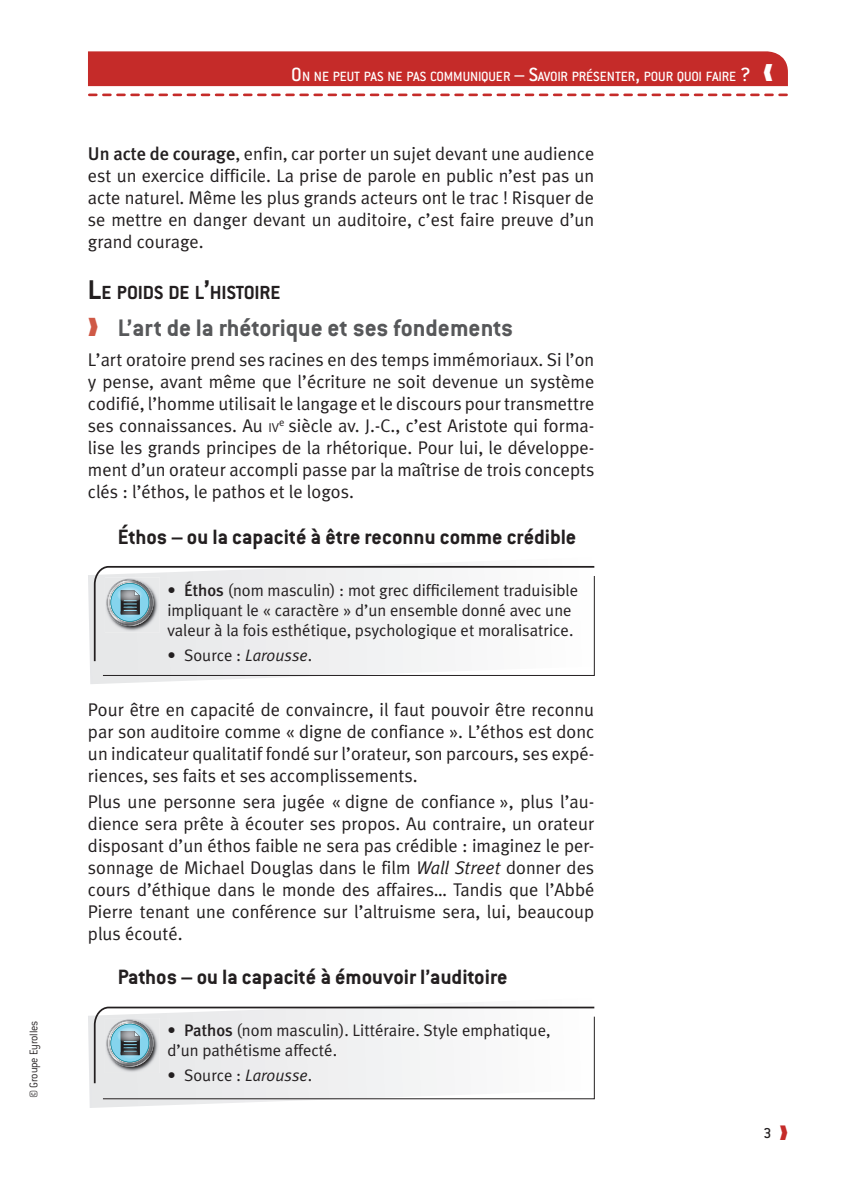
<style>
.page{position:relative;width:844px;height:1189px;background:#fff}
.page>*{position:absolute;margin:0;border:0;box-sizing:border-box;transform-origin:0 0}
.t1{font:700 26.25px "Conduit ITC";color:#57585a}
.t2{font:700 22.75px "Conduit ITC";color:#231f20}
.t3{font:700 20.82px "Conduit ITC";letter-spacing:-.005em;color:#231f20}
.t4{font:18.38px/21.9px "Meta Plus Normal";color:#231f20;text-align:justify}
.t5{font:16.62px/19.9px "Meta Plus Normal";color:#231f20}
.t6{font:500 15.75px "Conduit ITC";color:#231f20}
.t7{font:500 14.7px "Conduit ITC";color:#fff}
.t8{font:300 12.25px "Conduit ITC";letter-spacing:-.015em;color:#231f20;scale:.95 1}
.s1{font-size:21px}
.s2{font-family:"Meta Plus";font-weight:500}
.s3{font-size:29.75px}
.s4{font-size:12.78px}
.s5{font-style:italic}
</style>
<div class="page">
<svg style="left:89px;top:94px;width:697px;height:2px"></svg>
<svg style="left:88px;top:563px;width:346px;height:121px"></svg>
<svg style="left:93px;top:565px;width:502px;height:98px"></svg>
<svg style="left:102px;top:575px;width:493px;height:101px"></svg>
<img style="left:105px;top:577px;width:55px;height:55px">
<svg style="left:106px;top:579px;width:47px;height:47px;background:#92aeb7"></svg>
<img style="left:121px;top:614px;width:17px;height:4px">
<img style="left:121px;top:607px;width:18px;height:7px">
<svg style="left:88px;top:1004px;width:505px;height:104px"></svg>
<svg style="left:102px;top:1085px;width:493px;height:14px"></svg>
<svg style="left:93px;top:1006px;width:502px;height:79px"></svg>
<img style="left:121px;top:1055px;width:17px;height:4px">
<img style="left:121px;top:1047px;width:18px;height:8px">
<div style="left:88px;top:51px;width:699px;height:35px;background:#c52b29"></div>
<p class="t8" style="left:27px;top:1098px;width:83px;rotate:-90deg">© Groupe Eyrolles</p>
<p class="t7" style="left:291px;top:68px;width:461px"><span class="s1">o</span>n ne peut pas ne pas communiquer <span class="s1">– s</span>avoir présenter<span class="s1">,</span> pour quoi faire <span class="s1">?</span></p>
<p class="t4" style="left:88px;top:143px;width:508px"><span class="s2">Un acte de courage</span>, enfin, car porter un sujet devant une audience est un exercice difficile. La prise de parole en public n’est pas un acte naturel. Même les plus grands acteurs ont le trac ! Risquer de se mettre en danger devant un auditoire, c’est faire preuve d’un grand courage.</p>
<p class="t3" style="left:88px;top:280px;width:194px"><span class="s3">L</span>E POIDS DE L<span class="s3">’</span>HISTOIRE</p>
<h1 class="t1" style="left:118px;top:312px;width:397px">L’art de la rhétorique et ses fondements</h1>
<p class="t4" style="left:88px;top:349px;width:508px">L’art oratoire prend ses racines en des temps immémoriaux. Si l’on y pense, avant même que l’écriture ne soit devenue un système codifié, l’homme utilisait le langage et le discours pour transmettre ses connaissances. Au <span class="s4">iV</span><sup>e</sup> siècle av. J.-C., c’est Aristote qui forma&shy;lise les grands principes de la rhétorique. Pour lui, le développe&shy;ment d’un orateur accompli passe par la maîtrise de trois concepts clés : l’éthos, le pathos et le logos.</p>
<p class="t2" style="left:118px;top:523px;width:460px">Éthos – ou la capacité à être reconnu comme crédible</p>
<p class="t5" style="left:167px;top:580px;width:412px">• <span class="s2">Éthos</span> (nom masculin) : mot grec difficilement traduisible impliquant le « caractère » d’un ensemble donné avec une valeur à la fois esthétique, psychologique et moralisatrice.</p>
<p class="t5" style="left:167px;top:644px;width:146px">• Source : <span class="s5">Larousse</span>.</p>
<p class="t4" style="left:88px;top:698px;width:507px">Pour être en capacité de convaincre, il faut pouvoir être reconnu par son auditoire comme « digne de confiance ». L’é thos est donc un indicateur qualitatif fondé sur l’orateur, son parcours, ses expé&shy;riences, ses faits et ses accomplissements.</p>
<p class="t4" style="left:88px;top:791px;width:508px">Plus une personne sera jugée « digne de confiance », plus l’au&shy;dience sera prête à écouter ses propos. Au contraire, un orateur disposant d’un éthos faible ne sera pas crédible : imaginez le per&shy;sonnage de Michael Douglas dans le film <span class="s5">Wall Street</span> donner des cours d’éthique dans le monde des affaires… Tandis que l’Abbé Pierre tenant une conférence sur l’altruisme sera, lui, beaucoup plus écouté.</p>
<p class="t2" style="left:118px;top:964px;width:391px">Pathos – ou la capacité à émouvoir l’auditoire</p>
<p class="t5" style="left:167px;top:1020px;width:384px">• <span class="s2">Pathos</span> (nom masculin). Littéraire. Style emphatique, d’un pathétisme affecté.</p>
<p class="t5" style="left:167px;top:1065px;width:146px">• Source : <span class="s5">Larousse</span>.</p>
<p class="t6" style="left:763px;top:1124px;width:10px">3</p>
</div>
